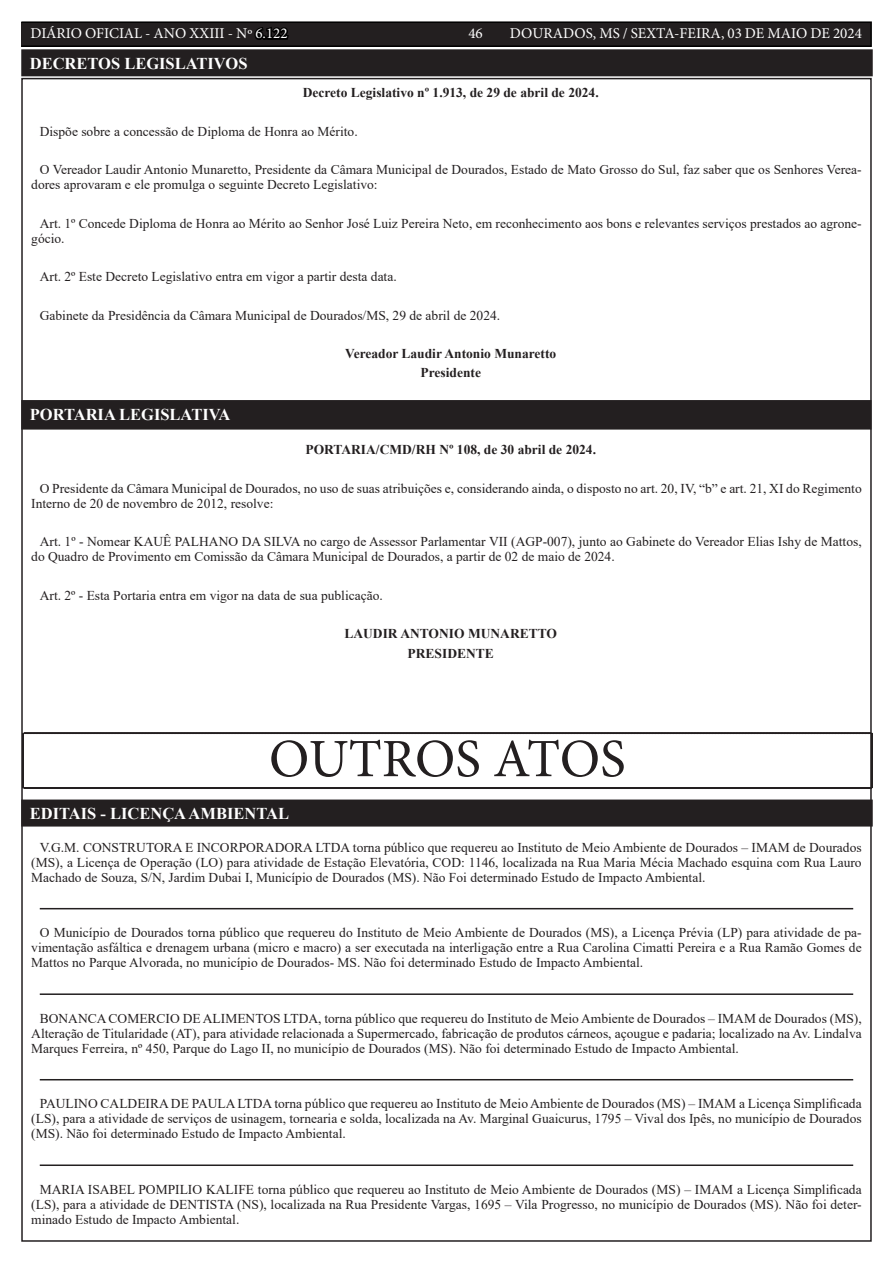
<style>
.page{position:relative;width:893px;height:1263px;background:#fff}
.page>*{position:absolute;margin:0;border:0;box-sizing:border-box;transform-origin:0 0}
.t1{font:54px "Minion Pro";letter-spacing:-.005em;color:#231f20}
.TEXTO{font:700 16.5px "Times New Roman";color:#fff}
.t2{font:15px "Minion Pro";color:#fff}
.TEXTO-2{font:13.5px/15px "Times New Roman";color:#231f20;text-align:justify}
.TEXTO-3{font:700 13.5px "Times New Roman";color:#231f20}
.s1{color:#000}
</style>
<div class="page">
<div style="left:21px;top:22px;width:850px;height:24px;background:#231f20"></div>
<div style="left:21px;top:21px;width:851px;height:26px;border:2px solid #000"></div>
<hr style="left:40px;top:908px;width:813px;height:1px;background:#231f20">
<hr style="left:40px;top:993px;width:813px;height:2px;background:#231f20">
<hr style="left:40px;top:1079px;width:813px;height:1px;background:#231f20">
<hr style="left:40px;top:1164px;width:813px;height:2px;background:#231f20">
<div style="left:23px;top:402px;width:846px;height:25px;background:#231f20"></div>
<div style="left:21px;top:400px;width:850px;height:30px;border:4px solid #231f20"></div>
<div style="left:23px;top:51px;width:848px;height:23px;background:#231f20"></div>
<div style="left:21px;top:49px;width:852px;height:27px;border:4px solid #231f20"></div>
<div style="left:23px;top:802px;width:848px;height:22px;background:#231f20"></div>
<div style="left:21px;top:799px;width:852px;height:27px;border:4px solid #231f20"></div>
<svg style="left:22px;top:732px;width:851px;height:57px"></svg>
<p class="t2" style="left:31px;top:24px;width:259px">DIÁRIO OFICIAL - ANO XXIII - Nº <span class="s1">6.122</span></p>
<p class="t2" style="left:468px;top:24px;width:16px">46</p>
<p class="t2" style="left:510px;top:24px;width:353px">DOURADOS, MS / SEXTA-FEIRA, 03 DE MAIO DE 2024</p>
<p class="TEXTO" style="left:30px;top:52px;width:219px">DECRETOS LEGISLATIVOS</p>
<p class="TEXTO-3" style="left:303px;top:83px;width:297px">Decreto Legislativo nº 1.913, de 29 de abril de 2024.</p>
<p class="TEXTO-2" style="left:40px;top:123px;width:319px">Dispõe sobre a concessão de Diploma de Honra ao Mérito.</p>
<p class="TEXTO-2" style="left:31px;top:162px;width:832px;text-indent:9px">O Vereador Laudir Antonio Munaretto, Presidente da Câmara Municipal de Dourados, Estado de Mato Grosso do Sul, faz saber que os Senhores Verea&shy;dores aprovaram e ele promulga o seguinte Decreto Legislativo:</p>
<p class="TEXTO-2" style="left:31px;top:215px;width:832px;text-indent:9px">Art. 1º Concede Diploma de Honra ao Mérito ao Senhor José Luiz Pereira Neto, em reconhecimento aos bons e relevantes serviços prestados ao agrone&shy;gócio.</p>
<p class="TEXTO-2" style="left:40px;top:269px;width:358px">Art. 2º Este Decreto Legislativo entra em vigor a partir desta data.</p>
<p class="TEXTO-2" style="left:40px;top:307px;width:462px">Gabinete da Presidência da Câmara Municipal de Dourados/MS, 29 de abril de 2024.</p>
<p class="TEXTO-3" style="left:345px;top:344px;width:213px">Vereador Laudir Antonio Munaretto</p>
<p class="TEXTO-3" style="left:420px;top:363px;width:62px">Presidente</p>
<p class="TEXTO" style="left:30px;top:403px;width:202px">PORTARIA LEGISLATIVA</p>
<p class="TEXTO-3" style="left:305px;top:440px;width:292px">PORTARIA/CMD/RH Nº 108, de 30 abril de 2024.</p>
<p class="TEXTO-2" style="left:31px;top:480px;width:832px;text-indent:9px">O Presidente da Câmara Municipal de Dourados, no uso de suas atribuições e, considerando ainda, o disposto no art. 20, IV, “b” e art. 21, XI do Regimento<br>Interno de 20 de novembro de 2012, resolve:</p>
<p class="TEXTO-2" style="left:31px;top:534px;width:832px;text-indent:9px">Art. 1º - Nomear KAUÊ PALHANO DA SILVA no cargo de Assessor Parlamentar VII (AGP-007), junto ao Gabinete do Vereador Elias Ishy de Mattos, do Quadro de Provimento em Comissão da Câmara Municipal de Dourados, a partir de 02 de maio de 2024.</p>
<p class="TEXTO-2" style="left:40px;top:587px;width:345px">Art. 2º - Esta Portaria entra em vigor na data de sua publicação.</p>
<p class="TEXTO-3" style="left:344px;top:624px;width:214px">LAUDIR ANTONIO MUNARETTO</p>
<p class="TEXTO-3" style="left:408px;top:643px;width:88px">PRESIDENTE</p>
<p class="t1" style="left:269px;top:723px;width:358px">OUTROS ATOS</p>
<p class="TEXTO" style="left:30px;top:802px;width:261px">EDITAIS - LICENÇA AMBIENTAL</p>
<p class="TEXTO-2" style="left:31px;top:839px;width:832px;text-indent:9px">V.G.M. CONSTRUTORA E INCORPORADORA LTDA torna público que requereu ao Instituto de Meio Ambiente de Dourados – IMAM de Dourados (MS), a Licença de Operação (LO) para atividade de Estação Elevatória, COD: 1146, localizada na Rua Maria Mécia Machado esquina com Rua Lauro Machado de Souza, S/N, Jardim Dubai I, Município de Dourados (MS). Não Foi determinado Estudo de Impacto Ambiental.</p>
<p class="TEXTO-2" style="left:31px;top:925px;width:832px;text-indent:9px">O Município de Dourados torna público que requereu do Instituto de Meio Ambiente de Dourados (MS), a Licença Prévia (LP) para atividade de pa&shy;vimentação asfáltica e drenagem urbana (micro e macro) a ser executada na interligação entre a Rua Carolina Cimatti Pereira e a Rua Ramão Gomes de Mattos no Parque Alvorada, no município de Dourados- MS. Não foi determinado Estudo de Impacto Ambiental.</p>
<p class="TEXTO-2" style="left:31px;top:1010px;width:832px;text-indent:9px">BONANCA COMERCIO DE ALIMENTOS LTDA, torna público que requereu do Instituto de Meio Ambiente de Dourados – IMAM de Dourados (MS), Alteração de Titularidade (AT), para atividade relacionada a Supermercado, fabricação de produtos cárneos, açougue e padaria; localizado na Av. Lindalva Marques Ferreira, nº 450, Parque do Lago II, no município de Dourados (MS). Não foi determinado Estudo de Impacto Ambiental.</p>
<p class="TEXTO-2" style="left:31px;top:1096px;width:832px;text-indent:9px">PAULINO CALDEIRA DE PAULA LTDA torna público que requereu ao Instituto de Meio Ambiente de Dourados (MS) – IMAM a Licença Simplificada (LS), para a atividade de serviços de usinagem, tornearia e solda, localizada na Av. Marginal Guaicurus, 1795 – Vival dos Ipês, no município de Dourados (MS). Não foi determinado Estudo de Impacto Ambiental.</p>
<p class="TEXTO-2" style="left:31px;top:1181px;width:832px;text-indent:9px">MARIA ISABEL POMPILIO KALIFE torna público que requereu ao Instituto de Meio Ambiente de Dourados (MS) – IMAM a Licença Simplificada (LS), para a atividade de DENTISTA (NS), localizada na Rua Presidente Vargas, 1695 – Vila Progresso, no município de Dourados (MS). Não foi deter&shy;minado Estudo de Impacto Ambiental.</p>
</div>
